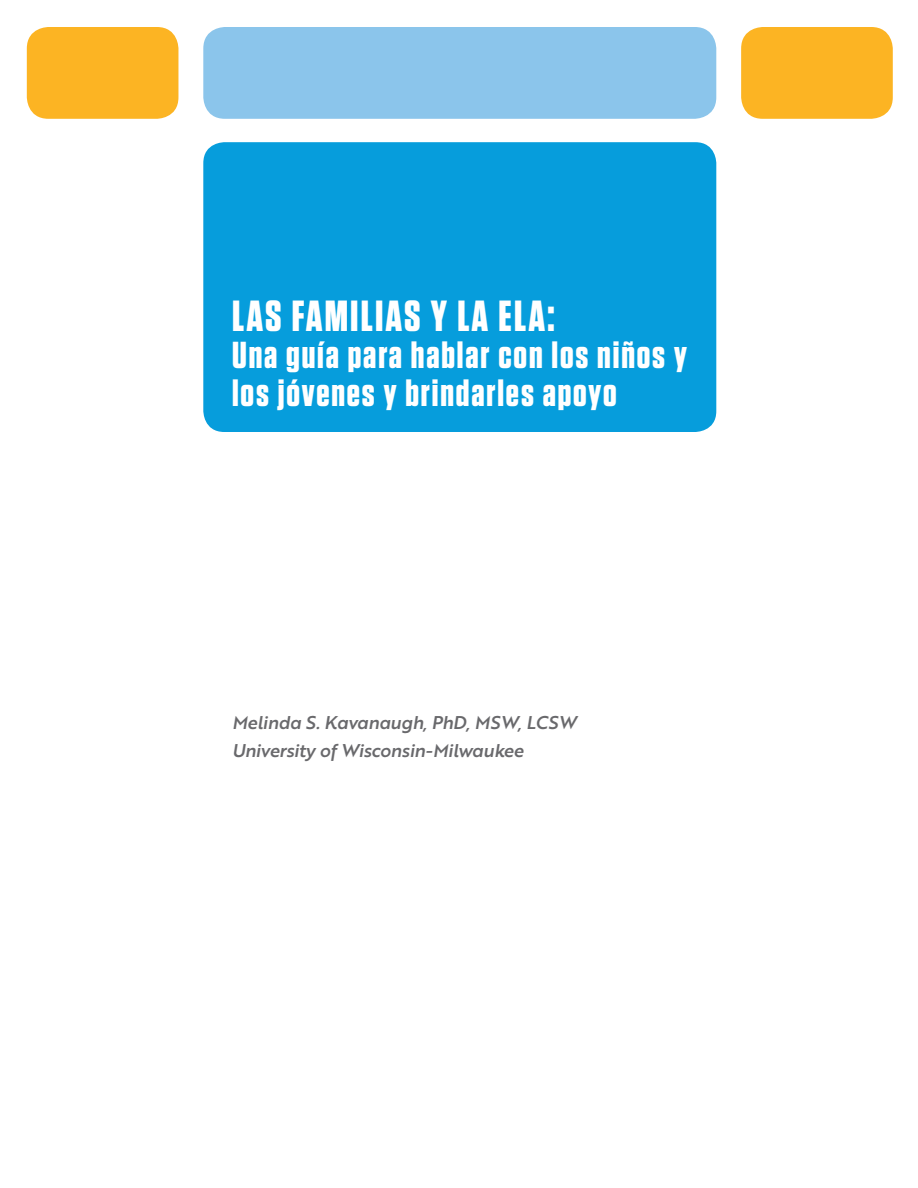
<style>
.page{position:relative;width:918px;height:1188px;background:#fff}
.page>*{position:absolute;margin:0;border:0;box-sizing:border-box;transform-origin:0 0}
.t1{font:700 43.5px "Tungsten";letter-spacing:.05em;color:#fff}
.t2{font:700 37.5px/37.5px "Tungsten";letter-spacing:.05em;color:#fff}
.t3{font:18px/27.9px "Brother 1816 Medium Italic";letter-spacing:-.01em;color:#69696c}
</style>
<div class="page">
<div style="left:203px;top:142px;width:513px;height:290px;background:#069ddc;border-radius:21px"></div>
<div style="left:203px;top:27px;width:513px;height:92px;background:#8bc5eb;border-radius:22px"></div>
<div style="left:741px;top:27px;width:152px;height:92px;background:#fcb423;border-radius:22px"></div>
<div style="left:27px;top:27px;width:151px;height:92px;background:#fcb423;border-radius:22px"></div>
<h1 class="t1" style="left:232px;top:293px;width:324px">LAS FAMILIAS Y LA ELA:</h1>
<h2 class="t2" style="left:232px;top:338px;width:456px">Una guía para hablar con los niños y los jóvenes y brindarles apoyo</h2>
<p class="t3" style="left:232px;top:708px;width:346px">Melinda S. Kavanaugh, PhD, MSW, LCSW<br>University of Wisconsin-Milwaukee</p>
</div>
